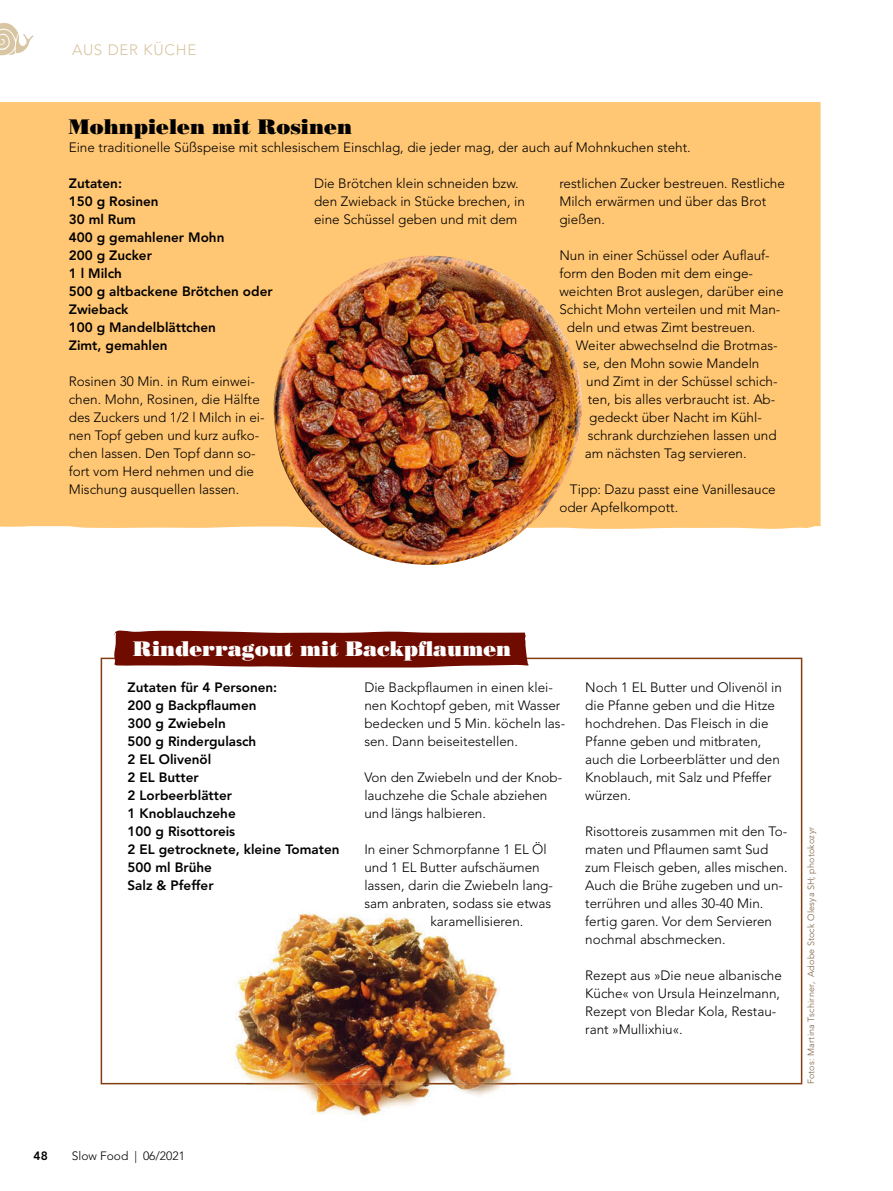
<style>
.page{position:relative;width:893px;height:1191px;background:#fff}
.page>*{position:absolute;margin:0;border:0;box-sizing:border-box;transform-origin:0 0}
.t1{font:21px "Bodoni LT Poster";color:#fff}
.t2{font:21px "Bodoni LT Poster";color:#000}
.t3{font:300 15px "Avenir LT Std";letter-spacing:.05em;color:#d8c5a1}
.t4{font:300 13.5px/18px "Avenir LT Std";color:#000}
.t5{font:800 13.5px/18px "Avenir LT Std";color:#000}
.t6{font:300 12px "Avenir LT Std";color:#000}
.t7{font:800 12px "Avenir LT Std";color:#000}
.t8{font:300 9px "Avenir LT Std";letter-spacing:.025em;color:#796041}
</style>
<div class="page">
<svg style="left:101px;top:657px;width:701px;height:427px"></svg>
<svg style="left:113px;top:630px;width:417px;height:37px;background:#7c2016"></svg>
<div style="left:0;top:102px;width:822px;height:427px;background:#ffc673"></div>
<img style="left:230px;top:908px;width:287px;height:212px">
<img style="left:246px;top:1083px;width:270px;height:1px">
<svg style="left:0;top:23px;width:34px;height:33px"></svg>
<img style="left:274px;top:256px;width:308px;height:309px">
<p class="t3" style="left:72px;top:41px;width:126px">AUS DER KÜCHE</p>
<h1 class="t2" style="left:69px;top:114px;width:285px">Mohnpielen mit Rosinen</h1>
<p class="t4" style="left:69px;top:138px;width:623px">Eine traditionelle Süßspeise mit schlesischem Einschlag, die jeder mag, der auch auf Mohnkuchen steht.</p>
<p class="t5" style="left:69px;top:174px;width:205px">Zutaten:<br>150 g Rosinen<br>30 ml Rum<br>400 g gemahlener Mohn<br>200 g Zucker<br>1 l Milch<br>500 g altbackene Brötchen oder<br>Zwieback<br>100 g Mandelblättchen<br>Zimt, gemahlen</p>
<p class="t4" style="left:69px;top:372px;width:197px">Rosinen 30 Min. in Rum einwei&shy;chen. Mohn, Rosinen, die Hälfte des Zuckers und 1/2 l Milch in ei&shy;nen Topf geben und kurz aufko&shy;chen lassen. Den Topf dann so&shy;fort vom Herd nehmen und die<br>Mischung ausquellen lassen.</p>
<p class="t4" style="left:314px;top:174px;width:212px">Die Brötchen klein schneiden bzw. den Zwieback in Stücke brechen, in eine Schüssel geben und mit dem</p>
<p class="t4" style="left:559px;top:174px;width:227px">restlichen Zucker bestreuen. Restliche<br>Milch erwärmen und über das Brot gießen.</p>
<p class="t4" style="left:559px;top:246px;width:212px">Nun in einer Schüssel oder Auflauf-</p>
<p class="t4" style="left:559px;top:264px;width:195px">form den Boden mit dem einge-</p>
<p class="t4" style="left:559px;top:282px;width:226px">weichten Brot auslegen, darüber eine</p>
<p class="t4" style="left:559px;top:300px;width:223px">Schicht Mohn verteilen und mit Man-</p>
<p class="t4" style="left:567px;top:318px;width:190px">deln und etwas Zimt bestreuen.</p>
<p class="t4" style="left:576px;top:336px;width:203px">Weiter abwechselnd die Brotmas-</p>
<p class="t4" style="left:583px;top:354px;width:178px">se, den Mohn sowie Mandeln</p>
<p class="t4" style="left:586px;top:372px;width:193px">und Zimt in der Schüssel schich-</p>
<p class="t4" style="left:588px;top:390px;width:189px">ten, bis alles verbraucht ist. Ab-</p>
<p class="t4" style="left:589px;top:408px;width:174px">gedeckt über Nacht im Kühl-</p>
<p class="t4" style="left:588px;top:426px;width:190px">schrank durchziehen lassen und</p>
<p class="t4" style="left:585px;top:444px;width:163px">am nächsten Tag servieren.</p>
<p class="t4" style="left:559px;top:480px;width:218px;text-indent:10px">Tipp: Dazu passt eine Vanillesauce oder Apfelkompott.</p>
<h1 class="t1" style="left:133px;top:636px;width:379px">Rinderragout mit Backpflaumen</h1>
<p class="t5" style="left:128px;top:678px;width:213px">Zutaten für 4 Personen:<br>200 g Backpflaumen<br>300 g Zwiebeln<br>500 g Rindergulasch<br>2 EL Olivenöl<br>2 EL Butter<br>2 Lorbeerblätter<br>1 Knoblauchzehe<br>100 g Risottoreis<br>2 EL getrocknete, kleine Tomaten<br>500 ml Brühe<br>Salz &amp; Pfeffer</p>
<p class="t4" style="left:364px;top:678px;width:202px">Die Backpflaumen in einen klei&shy;nen Kochtopf geben, mit Wasser bedecken und 5 Min. köcheln las&shy;sen. Dann beiseitestellen.</p>
<p class="t4" style="left:364px;top:768px;width:199px">Von den Zwiebeln und der Knob&shy;lauchzehe die Schale abziehen und längs halbieren.</p>
<p class="t4" style="left:364px;top:840px;width:184px">In einer Schmorpfanne 1 EL Öl</p>
<p class="t4" style="left:364px;top:858px;width:177px">und 1 EL Butter aufschäumen</p>
<p class="t4" style="left:364px;top:876px;width:190px">lassen, darin die Zwiebeln lang-</p>
<p class="t4" style="left:364px;top:894px;width:188px">sam anbraten, sodass sie etwas</p>
<p class="t4" style="left:430px;top:912px;width:95px">karamellisieren.</p>
<p class="t4" style="left:585px;top:678px;width:198px">Noch 1 EL Butter und Olivenöl in die Pfanne geben und die Hitze hochdrehen. Das Fleisch in die<br>Pfanne geben und mitbraten, auch die Lorbeerblätter und den<br>Knoblauch, mit Salz und Pfeffer würzen.</p>
<p class="t4" style="left:585px;top:822px;width:204px">Risottoreis zusammen mit den To&shy;maten und Pflaumen samt Sud zum Fleisch geben, alles mischen.<br>Auch die Brühe zugeben und un&shy;terrühren und alles 30-40 Min. fertig garen. Vor dem Servieren nochmal abschmecken.</p>
<p class="t4" style="left:585px;top:966px;width:198px">Rezept aus »Die neue albanische<br>Küche« von Ursula Heinzelmann,<br>Rezept von Bledar Kola, Restau&shy;rant »Mullixhiu«.</p>
<p class="t8" style="left:806px;top:1084px;width:259px;rotate:-90deg">Fotos: Martina Tschirner, Adobe Stock Olesya SH; photokozyr</p>
<p class="t7" style="left:34px;top:1149px;width:16px">48</p>
<p class="t6" style="left:72px;top:1149px;width:115px">Slow Food | 06/2021</p>
</div>
